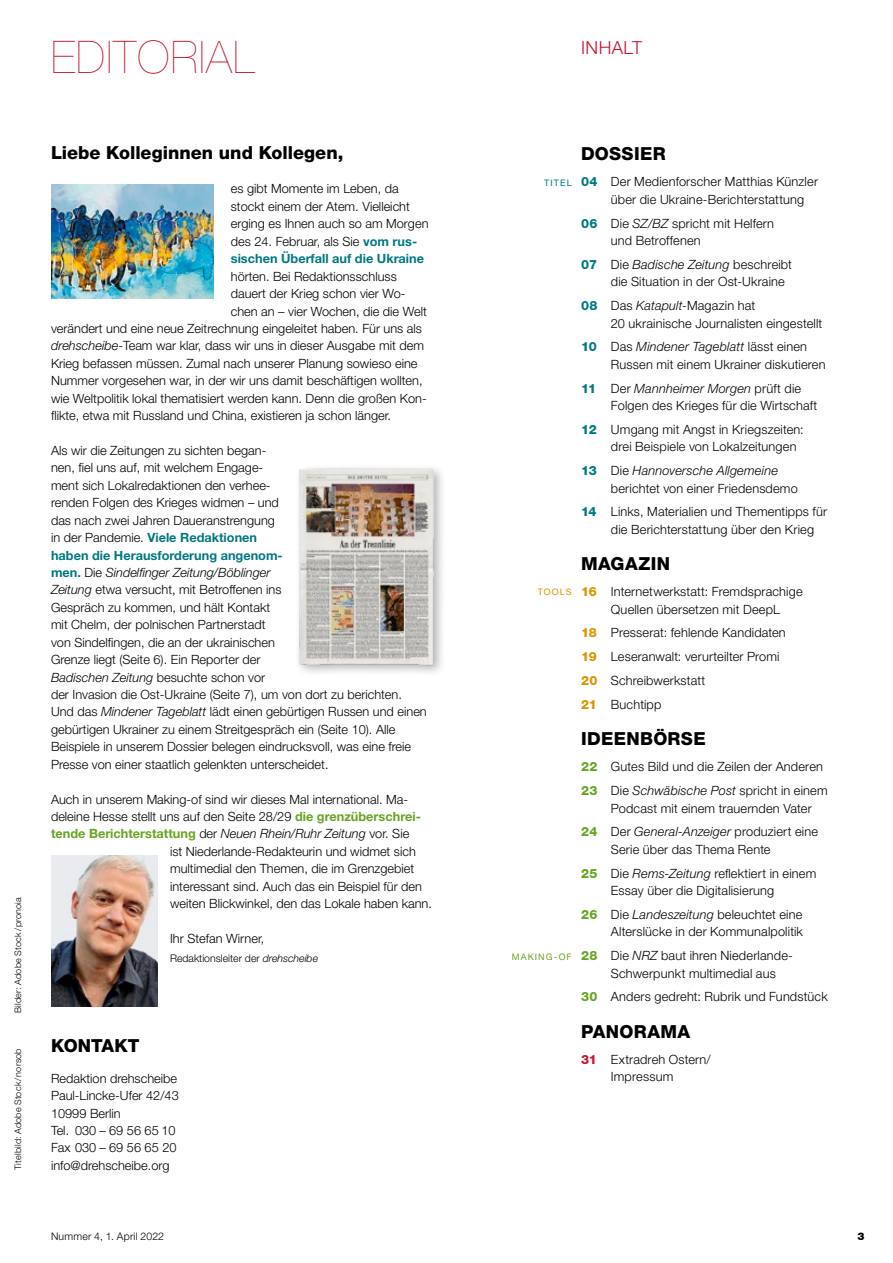
<style>
.page{position:relative;width:893px;height:1263px;background:#fff}
.page>*{position:absolute;margin:0;border:0;box-sizing:border-box;transform-origin:0 0}
.t1{font:200 45px "Helvetica Neue LT Std";letter-spacing:.025em;color:#c6142f}
.t2{font:800 18px "Helvetica Neue LT Std";letter-spacing:.005em;color:#000}
.t3{font:300 18px "Helvetica Neue LT Std";letter-spacing:.025em;color:#c6142f}
.t4{font:300 12.75px/17.4px "Helvetica Neue LT Std";color:#000}
.t5{font:700 12.75px "Helvetica Neue LT Std";color:#68a423}
.t6{font:300 10.5px "Helvetica Neue LT Std";color:#000}
.t7{font:300 10.5px "Helvetica Neue LT Std";letter-spacing:.02em;color:#000}
.t8{font:900 10.5px "Helvetica Neue LT Std";color:#000}
.t9{font:300 9px "Helvetica Neue LT Std";letter-spacing:.025em;color:#000}
.t10{font:9px "Helvetica Neue LT Std";letter-spacing:.125em;color:#68a423}
.t11{font:9px "Helvetica Neue LT Std";letter-spacing:.12em;color:#007880}
.t12{font:9px "Helvetica Neue LT Std";letter-spacing:.125em;color:#da9400}
.s1{font-weight:700;color:#007880}
.s2{font-style:italic}
.s3{font-weight:700;color:#68a423}
.s4{font-weight:300;color:#000}
.s5{font-weight:300;font-style:italic;color:#000}
.s6{font-weight:800;color:#007880}
.s7{font-weight:800;color:#da9400}
.s8{font-weight:800;color:#68a423}
.s9{font-weight:800;color:#c6142f}
</style>
<div class="page">
<img style="left:51px;top:184px;width:163px;height:114px">
<img style="left:51px;top:856px;width:106px;height:150px">
<div style="left:294px;top:463px;width:153px;height:214px;background:#000;opacity:.3"></div>
<img style="left:298px;top:467px;width:138px;height:202px">
<img style="left:303px;top:473px;width:126px;height:192px">
<h1 class="t1" style="left:51px;top:31px;width:205px">EDITORIAL</h1>
<h2 class="t3" style="left:581px;top:37px;width:62px">INHALT</h2>
<p class="t9" style="left:13px;top:1013px;width:117px;rotate:-90deg">Bilder: Adobe Stock/pronoia</p>
<p class="t9" style="left:13px;top:1170px;width:123px;rotate:-90deg">Titelbild: Adobe Stock/norsob</p>
<h2 class="t2" style="left:51px;top:141px;width:294px">Liebe Kolleginnen und Kollegen,</h2>
<p class="t4" style="left:231px;top:180px;width:199px">es gibt Momente im Leben, da stockt einem der Atem. Vielleicht erging es Ihnen auch so am Morgen des 24. Februar, als Sie <span class="s1">vom rus&shy;sischen Überfall auf die Ukraine</span></p>
<p class="t4" style="left:231px;top:267px;width:168px">hörten. Bei Redaktionsschluss</p>
<p class="t4" style="left:231px;top:285px;width:176px">dauert der Krieg schon vier Wo-</p>
<p class="t4" style="left:231px;top:302px;width:198px">chen an – vier Wochen, die die Welt</p>
<p class="t4" style="left:51px;top:319px;width:373px">verändert und eine neue Zeitrechnung eingeleitet haben. Für uns als</p>
<p class="t4" style="left:51px;top:337px;width:374px"><span class="s2">drehscheibe</span>-Team war klar, dass wir uns in dieser Ausgabe mit dem</p>
<p class="t4" style="left:51px;top:354px;width:368px">Krieg befassen müssen. Zumal nach unserer Planung sowieso eine</p>
<p class="t4" style="left:51px;top:372px;width:373px">Nummer vorgesehen war, in der wir uns damit beschäftigen wollten,</p>
<p class="t4" style="left:51px;top:389px;width:377px">wie Weltpolitik lokal thematisiert werden kann. Denn die großen Kon-</p>
<p class="t4" style="left:51px;top:407px;width:342px">flikte, etwa mit Russland und China, existieren ja schon länger.</p>
<p class="t4" style="left:51px;top:441px;width:377px">Als wir die Zeitungen zu sichten began-<br>nen, fiel uns auf, mit welchem Engage-<br>ment sich Lokalredaktionen den verhee-<br>renden Folgen des Krieges widmen – und<br>das nach zwei Jahren Daueranstrengung<br>in der Pandemie. <span class="s1">Viele Redaktionen<br>haben die Herausforderung angenom-<br>men.</span> Die <span class="s2">Sindelfinger Zeitung/Böblinger<br>Zeitung</span> etwa versucht, mit Betroffenen ins<br>Gespräch zu kommen, und hält Kontakt<br>mit Chelm, der polnischen Partnerstadt<br>von Sindelfingen, die an der ukrainischen<br>Grenze liegt (Seite 6). Ein Reporter der<br><span class="s2">Badischen Zeitung</span> besuchte schon vor<br>der Invasion die Ost-Ukraine (Seite 7), um von dort zu berichten.<br>Und das <span class="s2">Mindener Tageblatt</span> lädt einen gebürtigen Russen und einen gebürtigen Ukrainer zu einem Streitgespräch ein (Seite 10). Alle Beispiele in unserem Dossier belegen eindrucksvoll, was eine freie Presse von einer staatlich gelenkten unterscheidet.</p>
<p class="t4" style="left:51px;top:790px;width:359px">Auch in unserem Making-of sind wir dieses Mal international. Ma-</p>
<p class="t4" style="left:51px;top:807px;width:371px">deleine Hesse stellt uns auf den Seite 28/29 <span class="s3">die grenzüberschrei-</span></p>
<p class="t5" style="left:51px;top:826px;width:360px">tende Berichterstattung <span class="s4">der</span> <span class="s5">Neuen Rhein/Ruhr Zeitung</span> <span class="s4">vor. Sie</span></p>
<p class="t4" style="left:170px;top:842px;width:247px">ist Niederlande-Redakteurin und widmet sich</p>
<p class="t4" style="left:170px;top:860px;width:246px">multimedial den Themen, die im Grenzgebiet</p>
<p class="t4" style="left:170px;top:877px;width:253px">interessant sind. Auch das ein Beispiel für den</p>
<p class="t4" style="left:170px;top:895px;width:263px">weiten Blickwinkel, den das Lokale haben kann.</p>
<p class="t4" style="left:170px;top:929px;width:96px">Ihr Stefan Wirner,</p>
<p class="t6" style="left:170px;top:952px;width:150px">Redaktionsleiter der <span class="s2">drehscheibe</span></p>
<h2 class="t2" style="left:51px;top:1035px;width:90px">KONTAKT</h2>
<p class="t4" style="left:51px;top:1069px;width:129px">Redaktion drehscheibe<br>Paul-Lincke-Ufer 42/43<br>10999 Berlin<br>Tel. 030 – 69 56 65 10<br>Fax 030 – 69 56 65 20</p>
<p class="t4" style="left:51px;top:1156px;width:120px">info@drehscheibe.org</p>
<p class="t11" style="left:544px;top:178px;width:29px">TITEL</p>
<p class="t12" style="left:538px;top:587px;width:35px">TOOLS</p>
<p class="t10" style="left:512px;top:951px;width:62px">MAKING-OF</p>
<h2 class="t2" style="left:581px;top:143px;width:86px">DOSSIER</h2>
<p class="t4" style="left:611px;top:173px;width:209px;text-indent:-30px"><span class="s6">04</span> Der Medienforscher Matthias Künzler über die Ukraine-Berichterstattung</p>
<p class="t4" style="left:611px;top:214px;width:165px;text-indent:-30px"><span class="s6">06</span> Die <span class="s2">SZ/BZ</span> spricht mit Helfern und Betroffenen</p>
<p class="t4" style="left:611px;top:255px;width:183px;text-indent:-30px"><span class="s6">07</span> Die <span class="s2">Badische Zeitung</span> beschreibt die Situation in der Ost-Ukraine</p>
<p class="t4" style="left:611px;top:297px;width:213px;text-indent:-30px"><span class="s6">08</span> Das <span class="s2">Katapult</span>-Magazin hat<br>20 ukrainische Journalisten eingestellt</p>
<p class="t4" style="left:611px;top:338px;width:216px;text-indent:-30px"><span class="s6">10</span> Das <span class="s2">Mindener Tageblatt</span> lässt einen<br>Russen mit einem Ukrainer diskutieren</p>
<p class="t4" style="left:611px;top:379px;width:208px;text-indent:-30px"><span class="s6">11</span> Der <span class="s2">Mannheimer Morgen</span> prüft die<br>Folgen des Krieges für die Wirtschaft</p>
<p class="t4" style="left:611px;top:420px;width:194px;text-indent:-30px"><span class="s6">12</span> Umgang mit Angst in Kriegszeiten: drei Beispiele von Lokalzeitungen</p>
<p class="t4" style="left:611px;top:462px;width:188px;text-indent:-30px"><span class="s6">13</span> Die <span class="s2">Hannoversche Allgemeine </span>berichtet von einer Friedensdemo</p>
<p class="t4" style="left:611px;top:503px;width:218px;text-indent:-30px"><span class="s6">14</span> Links, Materialien und Thementipps für die Berichterstattung über den Krieg</p>
<h2 class="t2" style="left:581px;top:553px;width:91px">MAGAZIN</h2>
<p class="t4" style="left:581px;top:583px;width:223px;text-align:center"><span class="s7">16</span> Internetwerkstatt: Fremdsprachige<br>Quellen übersetzen mit DeepL</p>
<p class="t4" style="left:581px;top:621px;width:206px;line-height:23.9px"><span class="s7">18</span> Presserat: fehlende Kandidaten<br><span class="s7">19</span> Leseranwalt: verurteilter Promi<br><span class="s7">20</span> Schreibwerkstatt<br><span class="s7">21</span> Buchtipp</p>
<h2 class="t2" style="left:581px;top:728px;width:126px">IDEENBÖRSE</h2>
<p class="t4" style="left:581px;top:755px;width:248px;line-height:23.9px"><span class="s8">22</span> Gutes Bild und die Zeilen der Anderen<br><span class="s8">23</span> Die <span class="s2">Schwäbische Post</span> spricht in einem</p>
<p class="t4" style="left:581px;top:796px;width:238px;line-height:23.9px;text-indent:30px">Podcast mit einem trauernden Vater<br><span class="s8">24</span> Der <span class="s2">General-Anzeiger</span> produziert eine</p>
<p class="t4" style="left:581px;top:837px;width:237px;line-height:23.9px;text-indent:30px">Serie über das Thema Rente<br><span class="s8">25</span> Die <span class="s2">Rems-Zeitung</span> reflektiert in einem</p>
<p class="t4" style="left:581px;top:878px;width:223px;line-height:23.9px;text-align:center">Essay über die Digitalisierung<br><span class="s8">26</span> Die <span class="s2">Landeszeitung</span> beleuchtet eine</p>
<p class="t4" style="left:581px;top:920px;width:223px;line-height:23.9px;text-indent:30px">Alterslücke in der Kommunalpolitik<br><span class="s8">28</span> Die <span class="s2">NRZ</span> baut ihren Niederlande-</p>
<p class="t4" style="left:581px;top:961px;width:248px;line-height:23.9px;text-indent:30px">Schwerpunkt multimedial aus<br><span class="s8">30</span> Anders gedreht: Rubrik und Fundstück</p>
<h2 class="t2" style="left:581px;top:1020px;width:111px">PANORAMA</h2>
<p class="t4" style="left:611px;top:1050px;width:101px;text-indent:-30px"><span class="s9">31</span> Extradreh Ostern/<br>Impressum</p>
<p class="t7" style="left:51px;top:1229px;width:115px">Nummer 4, 1. April 2022</p>
<p class="t8" style="left:858px;top:1230px;width:9px">3</p>
</div>
